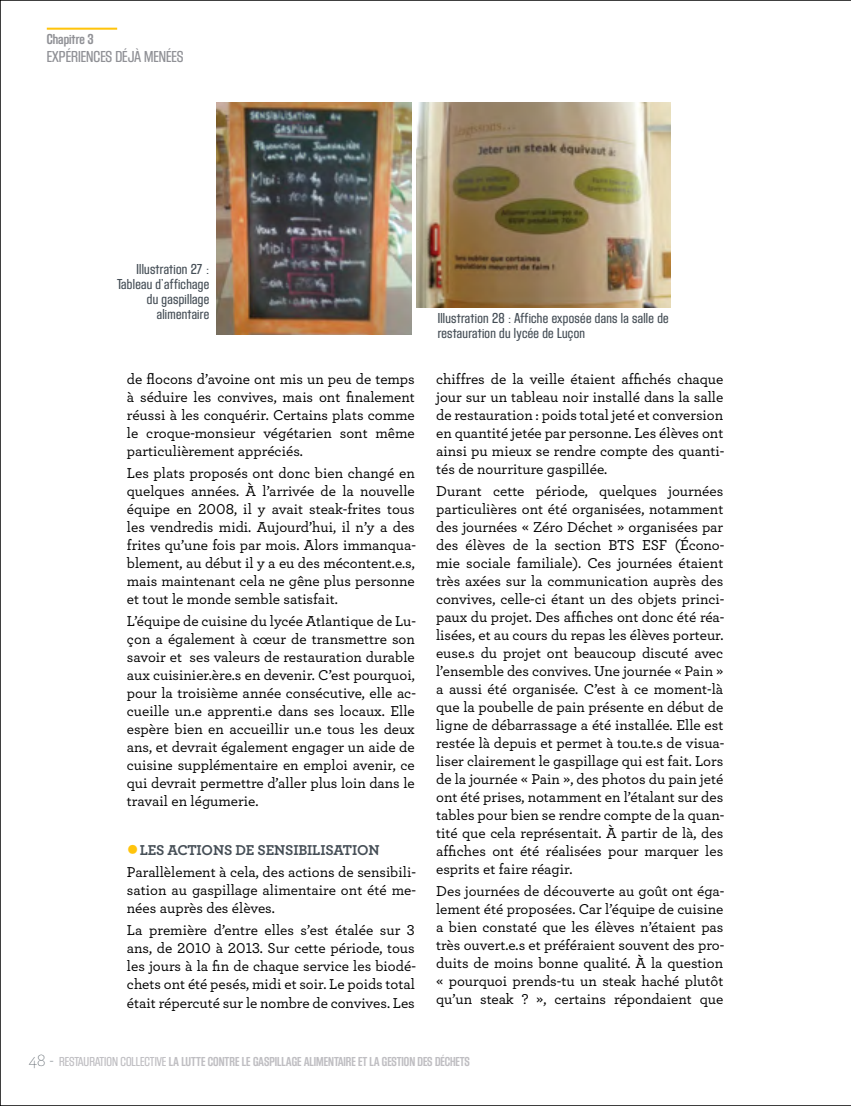
<style>
.page{position:relative;width:851px;height:1106px;background:#fff}
.page>*{position:absolute;margin:0;border:0;box-sizing:border-box;transform-origin:0 0}
.t1{font:16.5px "Block Gothic Med Cond";color:#909196}
.t2{font:15px/18px "Archer Medium LF";color:#000;text-align:justify}
.t3{font:15px/15px "Block Gothic Med Cond";letter-spacing:.02em;color:#454e56;text-align:right}
.t4{font:15px "Archer Bold LF";letter-spacing:-.01em;color:#454e56}
.t5{font:15px "Block Gothic Bold Cond";color:#909196}
.t6{font:13.5px "Block Gothic Bold Cond";color:#bfbec2}
.s1{font-size:34.5px;color:#ffc40c}
.s2{font-family:"Archer";font-weight:200;font-size:18px;color:#454e56}
.s3{font-family:"Block Gothic Med Cond"}
</style>
<div class="page">
<img style="left:216px;top:102px;width:195px;height:232px">
<img style="left:416px;top:102px;width:254px;height:206px">
<p class="t5" style="left:47px;top:31px;width:48px">CHAPITRE 3</p>
<p class="t1" style="left:47px;top:48px;width:138px">Expériences déjà menées</p>
<p class="t3" style="left:117px;top:262px;width:93px">Illustration 27 :<br>Tableau d’affichage du gaspillage alimentaire</p>
<p class="t2" style="left:127px;top:369px;width:289px">de flocons d’avoine ont mis un peu de temps à séduire les convives, mais ont finalement réussi à les conquérir. Certains plats comme le croque-monsieur végétarien sont même particulièrement appréciés.</p>
<p class="t2" style="left:127px;top:463px;width:290px">Les plats proposés ont donc bien changé en quelques années. À l’arrivée de la nouvelle équipe en 2008, il y avait steak-frites tous les vendredis midi. Aujourd’hui, il n’y a des frites qu’une fois par mois. Alors immanqua&shy;blement, au début il y a eu des mécontent.e.s, mais maintenant cela ne gêne plus personne et tout le monde semble satisfait.</p>
<p class="t2" style="left:127px;top:611px;width:290px">L’équipe de cuisine du lycée Atlantique de Lu&shy;çon a également à cœur de transmettre son savoir et ses valeurs de restauration durable aux cuisinier.ère.s en devenir. C’est pourquoi, pour la troisième année consécutive, elle ac&shy;cueille un.e apprenti.e dans ses locaux. Elle espère bien en accueillir un.e tous les deux ans, et devrait également engager un aide de cuisine supplémentaire en emploi avenir, ce qui devrait permettre d’aller plus loin dans le travail en légumerie.</p>
<p class="t4" style="left:127px;top:840px;width:254px"><span class="s1">•</span> LES ACTIONS DE SENSIBILISATION</p>
<p class="t2" style="left:127px;top:862px;width:290px">Parallèlement à cela, des actions de sensibili&shy;sation au gaspillage alimentaire ont été me&shy;nées auprès des élèves.</p>
<p class="t2" style="left:127px;top:921px;width:290px">La première d’entre elles s’est étalée sur 3 ans, de 2010 à 2013. Sur cette période, tous les jours à la fin de chaque service les biodé&shy;chets ont été pesés, midi et soir. Le poids total était répercuté sur le nombre de convives. Les</p>
<p class="t3" style="left:437px;top:311px;width:232px;text-align:left">Illustration 28 : Affiche exposée dans la salle de restauration du lycée de Luçon</p>
<p class="t2" style="left:436px;top:369px;width:290px">chiffres de la veille étaient affichés chaque jour sur un tableau noir installé dans la salle de restauration : poids total jeté et conversion en quantité jetée par personne. Les élèves ont ainsi pu mieux se rendre compte des quanti&shy;tés de nourriture gaspillée.</p>
<p class="t2" style="left:436px;top:481px;width:290px">Durant cette période, quelques journées particulières ont été organisées, notamment des journées « Zéro Déchet » organisées par des élèves de la section BTS ESF (Écono&shy;mie sociale familiale). Ces journées étaient très axées sur la communication auprès des convives, celle-ci étant un des objets princi&shy;paux du projet. Des affiches ont donc été réa&shy;lisées, et au cours du repas les élèves porteur. euse.s du projet ont beaucoup discuté avec l’ensemble des convives. Une journée « Pain » a aussi été organisée. C’est à ce moment-là que la poubelle de pain présente en début de ligne de débarrassage a été installée. Elle est restée là depuis et permet à tou.te.s de visua&shy;liser clairement le gaspillage qui est fait. Lors de la journée « Pain », des photos du pain jeté ont été prises, notamment en l’étalant sur des tables pour bien se rendre compte de la quan&shy;tité que cela représentait. À partir de là, des affiches ont été réalisées pour marquer les esprits et faire réagir.</p>
<p class="t2" style="left:436px;top:881px;width:290px">Des journées de découverte au goût ont éga&shy;lement été proposées. Car l’équipe de cuisine a bien constaté que les élèves n’étaient pas très ouvert.e.s et préféraient souvent des pro&shy;duits de moins bonne qualité. À la question « pourquoi prends-tu un steak haché plutôt qu’un steak ? », certains répondaient que</p>
<p class="t6" style="left:29px;top:1053px;width:442px"><span class="s2">48 -</span> <span class="s3">restauration collective</span> LA LUTTE CONTRE LE GASPILLAGE ALIMENTAIRE ET LA GESTION DES DÉCHETS</p>
</div>
